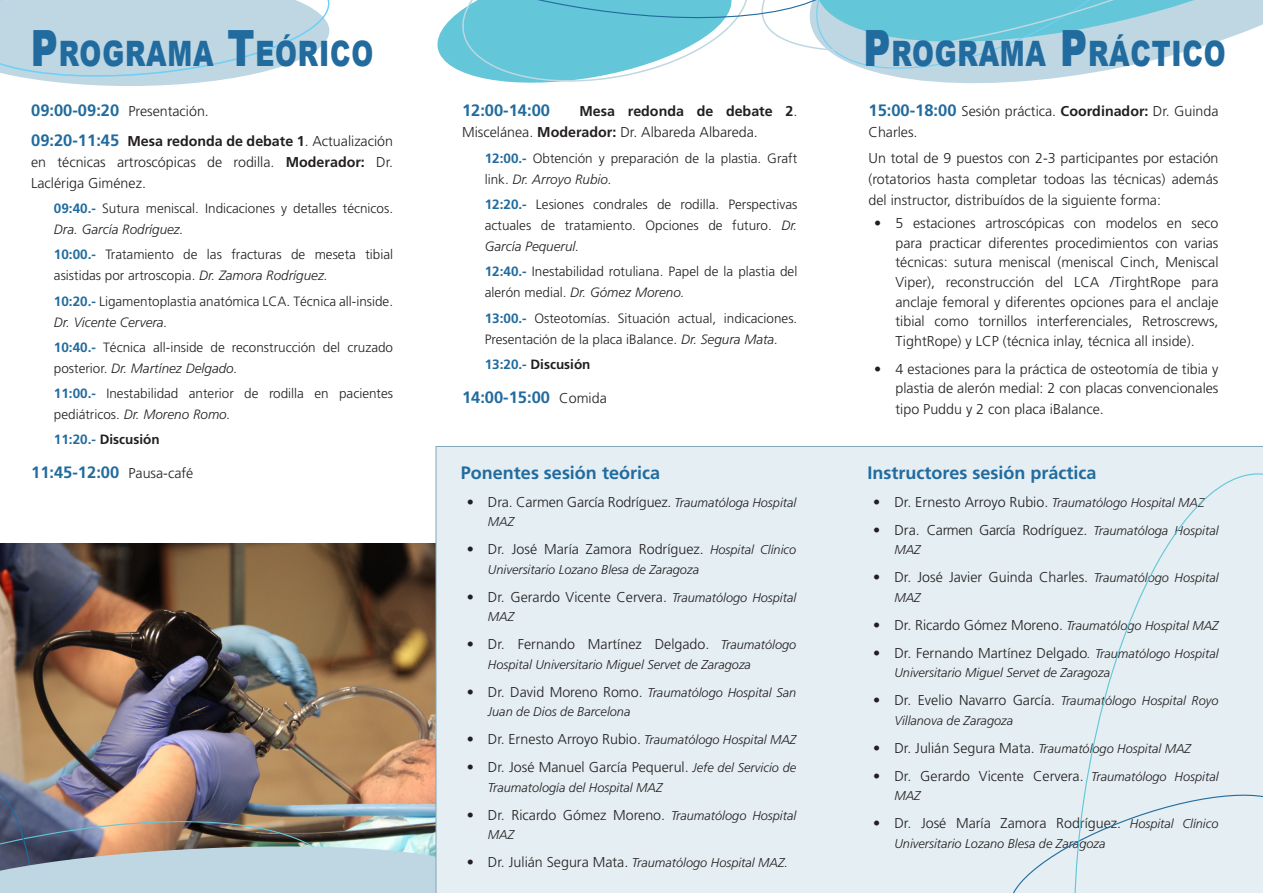
<style>
.page{position:relative;width:1263px;height:893px;background:#fff}
.page>*{position:absolute;margin:0;border:0;box-sizing:border-box;transform-origin:0 0}
.t1{font:900 34.95px "Arial";letter-spacing:.03em;color:#216b9e;scale:.75 1}
.t2{font:700 18px "Frutiger";color:#216b9e}
.t3{font:700 16.5px "Frutiger";color:#216b9e}
.t4{font:300 14.25px/19.5px "Frutiger";color:#231f20;text-align:justify}
.t5{font:300 13.5px/21px "Frutiger";color:#231f20}
.t6{font:700 13.5px "Frutiger";color:#231f20}
.t7{font:italic 300 12.75px/19.5px "Frutiger";color:#231f20}
.s1{font-size:49.95px}
.s2{font-weight:700;font-size:16.5px;color:#216b9e}
.s3{font-weight:700}
.s4{font-weight:700;color:#216b9e}
.s5{font-style:italic}
.s6{color:#216b9e}
.s7{font-weight:300;font-size:14.25px;color:#231f20}
.s8{font-style:italic;font-size:12.75px}
.s9{font-style:normal;font-size:14.25px}
</style>
<div class="page">
<svg style="left:437px;top:0;width:826px;height:84px"></svg>
<img style="left:0;top:544px;width:436px;height:241px">
<svg style="left:0;top:0;width:330px;height:86px;background:#c3dbe5"></svg>
<img style="left:0;top:785px;width:436px;height:108px">
<div style="left:436px;top:446px;width:827px;height:447px;background:#e4eef3"></div>
<div style="left:1009px;top:788px;width:64px;height:105px;background:#e4eef3"></div>
<div style="left:1073px;top:464px;width:190px;height:429px;background:#e4eef3"></div>
<p class="t1" style="left:31px;top:28px;width:458px"><span class="s1">P</span>ROGRAMA <span class="s1">T</span>EÓRICO</p>
<p class="t1" style="left:863px;top:28px;width:484px"><span class="s1">P</span>ROGRAMA <span class="s1">P</span>RÁCTICO</p>
<p class="t4" style="left:31px;top:102px;width:179px"><span class="s2">09:00-09:20</span> Presentación.</p>
<p class="t4" style="left:31px;top:130px;width:363px;line-height:21px"><span class="s2">09:20-11:45</span> <span class="s3">Mesa redonda de debate 1</span>. Actualización en técnicas artroscópicas de rodilla. <span class="s3">Moderador:</span> Dr.<br>Laclériga Giménez.</p>
<p class="t5" style="left:54px;top:198px;width:341px"><span class="s4">09:40.-</span> Sutura meniscal. Indicaciones y detalles técnicos.<br><span class="s5">Dra. García Rodríguez.</span></p>
<p class="t5" style="left:54px;top:244px;width:341px"><span class="s4">10:00.-</span> Tratamiento de las fracturas de meseta tibial asistidas por artroscopia. <span class="s5">Dr. Zamora Rodríguez.</span></p>
<p class="t5" style="left:54px;top:290px;width:341px"><span class="s4">10:20.-</span> Ligamentoplastia anatómica LCA. Técnica all-inside.<br><span class="s5">Dr. Vicente Cervera.</span></p>
<p class="t5" style="left:54px;top:337px;width:341px"><span class="s4">10:40.-</span> Técnica all-inside de reconstrucción del cruzado posterior. <span class="s5">Dr. Martínez Delgado.</span></p>
<p class="t5" style="left:54px;top:383px;width:341px"><span class="s4">11:00.-</span> Inestabilidad anterior de rodilla en pacientes pediátricos. <span class="s5">Dr. Moreno Romo.</span></p>
<p class="t6" style="left:54px;top:432px;width:107px"><span class="s6">11:20.-</span> Discusión</p>
<p class="t3" style="left:31px;top:463px;width:164px">11:45-12:00 <span class="s7">Pausa-café</span></p>
<p class="t3" style="left:462px;top:101px;width:90px">12:00-14:00</p>
<p class="t4" style="left:462px;top:101px;width:337px;line-height:21px;text-indent:117px"><span class="s3">Mesa redonda de debate 2</span>.<br>Miscelánea. <span class="s3">Moderador:</span> Dr. Albareda Albareda.</p>
<p class="t5" style="left:485px;top:148px;width:314px"><span class="s4">12:00.-</span> Obtención y preparación de la plastia. Graft link. <span class="s5">Dr. Arroyo Rubio.</span></p>
<p class="t5" style="left:485px;top:194px;width:314px;text-align:justify"><span class="s4">12:20.-</span> Lesiones condrales de rodilla. Perspectivas actuales de tratamiento. Opciones de futuro. <span class="s5">Dr.<br>García Pequerul.</span></p>
<p class="t5" style="left:485px;top:261px;width:314px"><span class="s4">12:40.-</span> Inestabilidad rotuliana. Papel de la plastia del alerón medial. <span class="s5">Dr. Gómez Moreno.</span></p>
<p class="t5" style="left:485px;top:307px;width:314px"><span class="s4">13:00.-</span> Osteotomías. Situación actual, indicaciones.<br>Presentación de la placa iBalance. <span class="s5">Dr. Segura Mata.</span></p>
<p class="t6" style="left:485px;top:356px;width:107px"><span class="s6">13:20.-</span> Discusión</p>
<p class="t3" style="left:462px;top:387px;width:146px">14:00-15:00 <span class="s7">Comida</span></p>
<p class="t2" style="left:461px;top:462px;width:201px">Ponentes sesión teórica</p>
<p class="t4" style="left:467px;top:492px;width:331px">• Dra. Carmen García Rodríguez. <span class="s8">Traumatóloga Hospital</span></p>
<p class="t7" style="left:488px;top:512px;width:28px">MAZ</p>
<p class="t4" style="left:467px;top:539px;width:331px">• Dr. José María Zamora Rodríguez. <span class="s8">Hospital Clínico</span></p>
<p class="t7" style="left:488px;top:559px;width:213px">Universitario Lozano Blesa de Zaragoza</p>
<p class="t4" style="left:467px;top:587px;width:331px">• Dr. Gerardo Vicente Cervera. <span class="s8">Traumatólogo Hospital</span></p>
<p class="t7" style="left:488px;top:607px;width:28px">MAZ</p>
<p class="t4" style="left:467px;top:634px;width:331px">• Dr. Fernando Martínez Delgado. <span class="s8">Traumatólogo</span></p>
<p class="t7" style="left:488px;top:654px;width:265px">Hospital Universitario Miguel Servet de Zaragoza</p>
<p class="t7" style="left:488px;top:682px;width:310px;text-indent:-21px"><span class="s9">• Dr. David Moreno Romo.</span> Traumatólogo Hospital San<br>Juan de Dios de Barcelona</p>
<p class="t4" style="left:467px;top:729px;width:331px">• Dr. Ernesto Arroyo Rubio. <span class="s8">Traumatólogo Hospital MAZ</span></p>
<p class="t4" style="left:467px;top:757px;width:331px">• Dr. José Manuel García Pequerul. <span class="s8">Jefe del Servicio de</span></p>
<p class="t7" style="left:488px;top:777px;width:176px">Traumatología del Hospital MAZ</p>
<p class="t4" style="left:467px;top:805px;width:331px">• Dr. Ricardo Gómez Moreno. <span class="s8">Traumatólogo Hospital</span></p>
<p class="t7" style="left:488px;top:825px;width:28px">MAZ</p>
<p class="t7" style="left:467px;top:853px;width:323px"><span class="s9">• Dr. Julián Segura Mata.</span> Traumatólogo Hospital MAZ.</p>
<p class="t4" style="left:868px;top:101px;width:351px;line-height:21px"><span class="s2">15:00-18:00</span> Sesión práctica. <span class="s3">Coordinador:</span> Dr. Guinda<br>Charles.</p>
<p class="t4" style="left:868px;top:147px;width:352px;line-height:21px">Un total de 9 puestos con 2-3 participantes por estación (rotatorios hasta completar todoas las técnicas) además del instructor, distribuídos de la siguiente forma:</p>
<p class="t4" style="left:895px;top:214px;width:325px;text-indent:-21px">• 5 estaciones artroscópicas con modelos en seco para practicar diferentes procedimientos con varias técnicas: sutura meniscal (meniscal Cinch, Meniscal Viper), reconstrucción del LCA /TirghtRope para anclaje femoral y diferentes opciones para el anclaje tibial como tornillos interferenciales, Retroscrews, TightRope) y LCP (técnica inlay, técnica all inside).</p>
<p class="t4" style="left:874px;top:359px;width:346px;text-align:right">• 4 estaciones para la práctica de osteotomía de tibia y plastia de alerón medial: 2 con placas convencionales</p>
<p class="t4" style="left:895px;top:399px;width:210px">tipo Puddu y 2 con placa iBalance.</p>
<p class="t2" style="left:867px;top:462px;width:230px">Instructores sesión práctica</p>
<p class="t4" style="left:873px;top:492px;width:333px">• Dr. Ernesto Arroyo Rubio. <span class="s8">Traumatólogo Hospital MAZ</span></p>
<p class="t4" style="left:873px;top:520px;width:347px">• Dra. Carmen García Rodríguez. <span class="s8">Traumatóloga Hospital</span></p>
<p class="t7" style="left:894px;top:540px;width:28px">MAZ</p>
<p class="t4" style="left:873px;top:567px;width:347px">• Dr. José Javier Guinda Charles. <span class="s8">Traumatólogo Hospital</span></p>
<p class="t7" style="left:894px;top:587px;width:28px">MAZ</p>
<p class="t4" style="left:873px;top:615px;width:347px">• Dr. Ricardo Gómez Moreno. <span class="s8">Traumatólogo Hospital MAZ</span></p>
<p class="t4" style="left:873px;top:643px;width:347px">• Dr. Fernando Martínez Delgado<span class="s8">. Traumatólogo Hospital</span></p>
<p class="t7" style="left:894px;top:663px;width:217px">Universitario Miguel Servet de Zaragoza</p>
<p class="t4" style="left:873px;top:690px;width:347px">• Dr. Evelio Navarro García. <span class="s8">Traumatólogo Hospital Royo</span></p>
<p class="t7" style="left:894px;top:710px;width:120px">Villanova de Zaragoza</p>
<p class="t7" style="left:873px;top:738px;width:319px"><span class="s9">• Dr. Julián Segura Mata.</span> Traumatólogo Hospital MAZ</p>
<p class="t4" style="left:873px;top:766px;width:347px">• Dr. Gerardo Vicente Cervera. <span class="s8">Traumatólogo Hospital</span></p>
<p class="t7" style="left:894px;top:786px;width:28px">MAZ</p>
<p class="t4" style="left:873px;top:813px;width:347px">• Dr. José María Zamora Rodríguez. <span class="s8">Hospital Clínico</span></p>
<p class="t7" style="left:894px;top:833px;width:213px">Universitario Lozano Blesa de Zaragoza</p>
</div>
